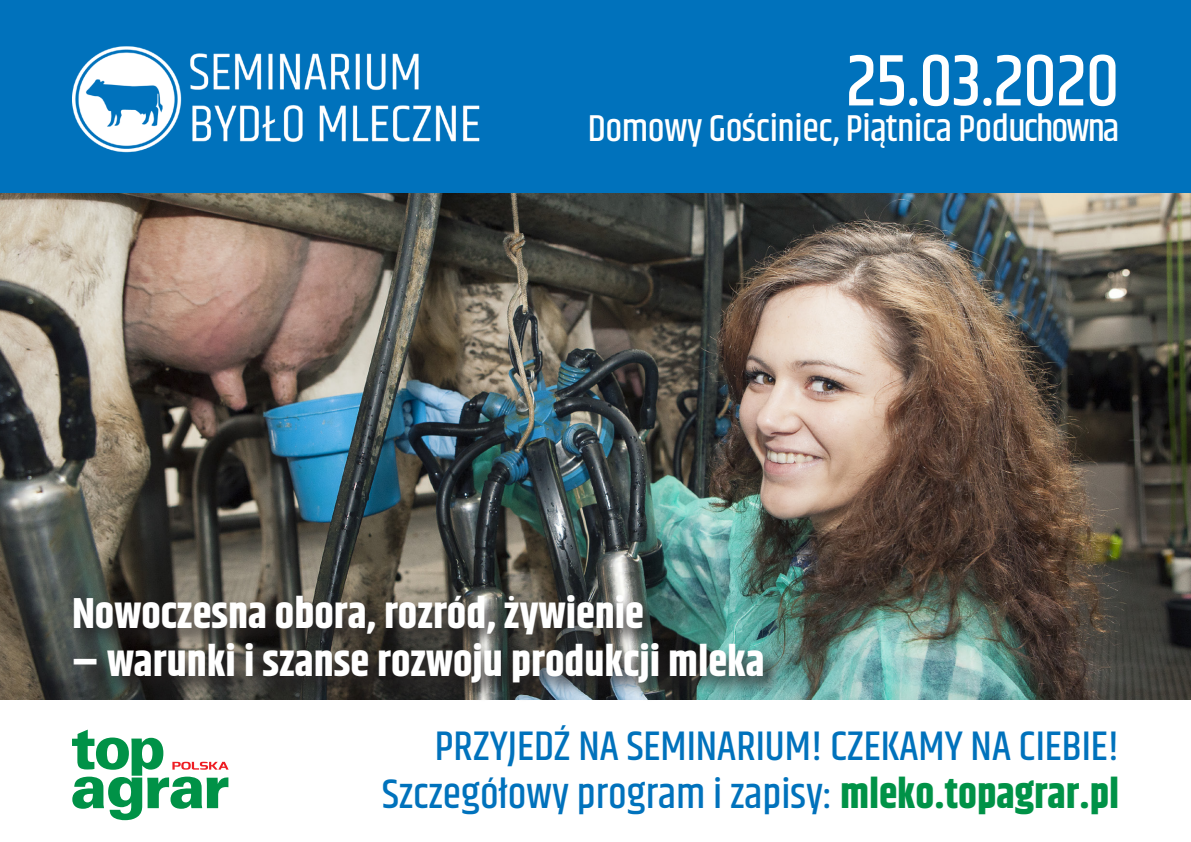
<style>
.page{position:relative;width:1191px;height:842px;background:#fff}
.page>*{position:absolute;margin:0;border:0;box-sizing:border-box;transform-origin:0 0}
.t1{font:500 74px "Khand";letter-spacing:-.01em;color:#fff}
.t2{font:700 43.2px "Khand";color:#fff}
.t3{font:500 42px "Khand";color:#0072bc}
.t4{font:500 38px "Khand";letter-spacing:-.01em;color:#fff}
.s1{font-weight:700;color:#009247}
</style>
<div class="page">
<img style="left:0;top:193px;width:1191px;height:507px">
<div style="left:0;top:0;width:1191px;height:193px;background:#0072bc"></div>
<img style="left:72px;top:46px;width:408px;height:107px">
<div style="left:70px;top:592px;width:713px;height:110px;background:#231f20;opacity:.8"></div>
<svg style="left:72px;top:730px;width:157px;height:90px"></svg>
<p class="t1" style="left:846px;top:35px;width:275px">25.03.2020</p>
<p class="t4" style="left:588px;top:105px;width:533px">Domowy Gościniec, Piątnica Poduchowna</p>
<p class="t2" style="left:72px;top:582px;width:573px">Nowoczesna obora, rozród, żywienie</p>
<p class="t2" style="left:72px;top:631px;width:694px">– warunki i szanse rozwoju produkcji mleka</p>
<p class="t3" style="left:435px;top:720px;width:686px">PRZYJEDŹ NA SEMINARIUM! CZEKAMY NA CIEBIE!</p>
<p class="t3" style="left:382px;top:768px;width:738px">Szczegółowy program i zapisy: <span class="s1">mleko.topagrar.pl</span></p>
</div>
